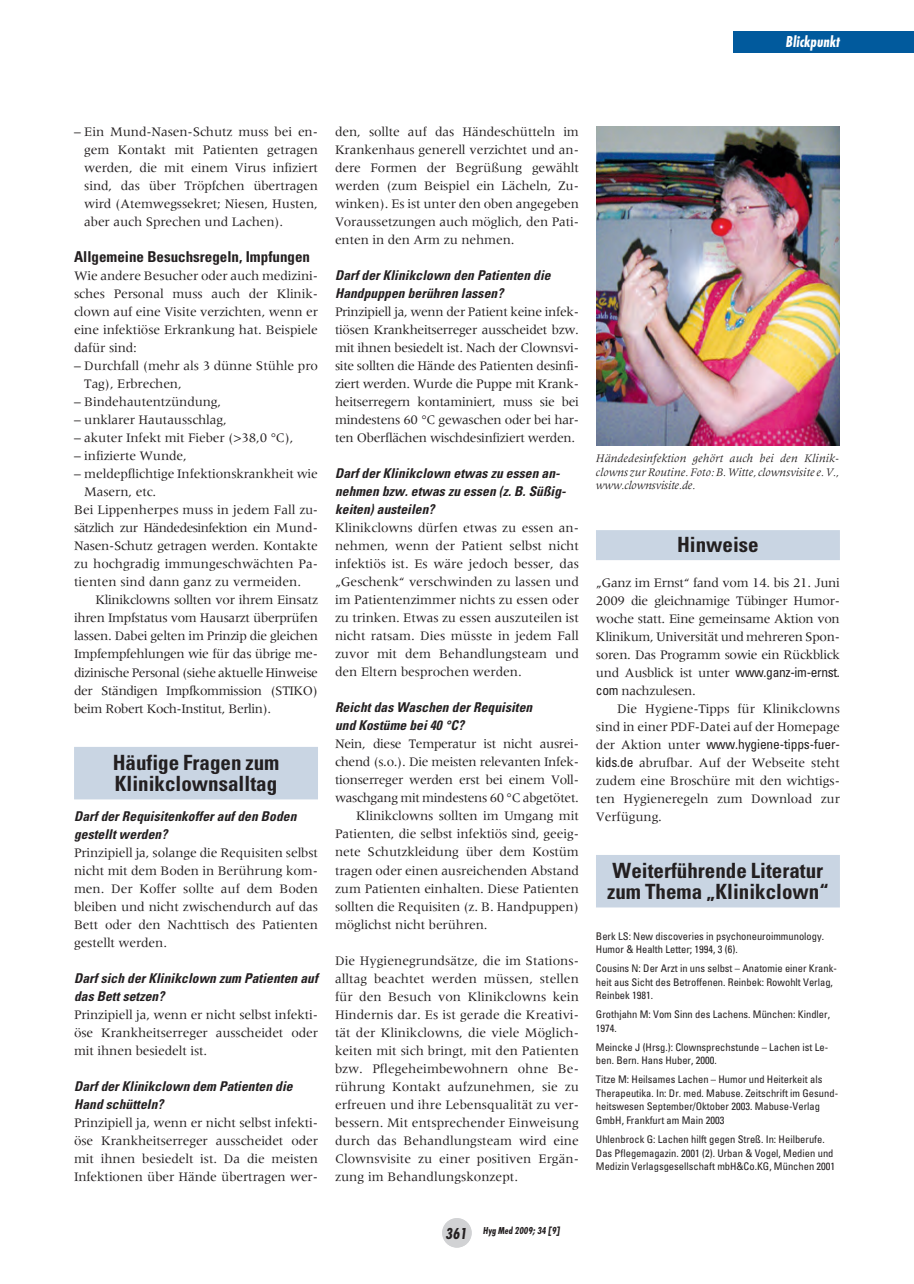
<style>
.page{position:relative;width:914px;height:1284px;background:#fff}
.page>*{position:absolute;margin:0;border:0;box-sizing:border-box;transform-origin:0 0}
.t1{font:700 condensed 21px/21px "Univers";color:#231f20}
.t2{font:italic 700 condensed 16.5px "Futura T";color:#fff}
.t3{font:italic 700 condensed 16.5px "Futura T";color:#231f20}
.t4{font:700 condensed 15px "Univers";color:#231f20}
.t5{font:13.5px/18px "Meridien";letter-spacing:-.01em;color:#231f20;text-align:justify}
.t6{font:italic 700 condensed 13.5px/18px "Univers";letter-spacing:.005em;color:#231f20}
.t7{font:13.5px "Meridien";letter-spacing:-.03em;color:#231f20}
.t8{font:condensed 13.5px "Univers";letter-spacing:-.01em;color:#231f20}
.t9{font:13.5px "Meridien";letter-spacing:-.04em;color:#231f20}
.t10{font:italic 12px/13.5px "Meridien";letter-spacing:.005em;color:#231f20;text-align:justify}
.t11{font:condensed 10.5px/13.5px "Univers";color:#231f20}
.t12{font:italic 700 condensed 10.5px "Futura T";color:#231f20}
.s1{font-family:"Univers";font-stretch:condensed}
.s2{font-family:"Meridien";font-stretch:normal}
</style>
<div class="page">
<div style="left:442px;top:1218px;width:29px;height:29px;background:#d1d2d4;border-radius:50%"></div>
<div style="left:733px;top:32px;width:180px;height:21px;background:#015a9d"></div>
<div style="left:74px;top:747px;width:244px;height:52px;background:#c9d5e3"></div>
<div style="left:596px;top:530px;width:243px;height:30px;background:#c9d5e3"></div>
<div style="left:596px;top:855px;width:243px;height:52px;background:#c9d5e3"></div>
<img style="left:596px;top:126px;width:243px;height:319px">
<p class="t2" style="left:785px;top:32px;width:55px">Blickpunkt</p>
<p class="t5" style="left:84px;top:123px;width:235px;text-indent:-10px">– Ein Mund-Nasen-Schutz muss bei en&shy;gem Kontakt mit Patienten getragen werden, die mit einem Virus infiziert sind, das über Tröpfchen übertragen wird (Atemwegssekret; Niesen, Husten, aber auch Sprechen und Lachen).</p>
<p class="t4" style="left:74px;top:248px;width:237px">Allgemeine Besuchsregeln, Impfungen</p>
<p class="t5" style="left:74px;top:267px;width:245px">Wie andere Besucher oder auch medizini&shy;sches Personal muss auch der Klinik&shy;clown auf eine Visite verzichten, wenn er eine infektiöse Erkrankung hat. Beispiele dafür sind:</p>
<p class="t5" style="left:84px;top:357px;width:235px;text-indent:-10px">– Durchfall (mehr als 3 dünne Stühle pro<br>Tag), Erbrechen,</p>
<p class="t5" style="left:74px;top:393px;width:149px">– Bindehautentzündung,</p>
<p class="t5" style="left:74px;top:411px;width:154px">– unklarer Hautausschlag,</p>
<p class="t5" style="left:74px;top:429px;width:221px">– akuter Infekt mit Fieber (&gt;38,0 °C),</p>
<p class="t5" style="left:74px;top:447px;width:114px">– infizierte Wunde,</p>
<p class="t5" style="left:74px;top:465px;width:245px">– meldepflichtige Infektionskrankheit wie</p>
<p class="t5" style="left:84px;top:483px;width:74px">Masern, etc.</p>
<p class="t5" style="left:74px;top:501px;width:245px">Bei Lippenherpes muss in jedem Fall zu-</p>
<p class="t9" style="left:74px;top:520px;width:245px">sätzlich zur Händedesinfektion ein Mund-</p>
<p class="t5" style="left:74px;top:537px;width:245px">Nasen-Schutz getragen werden. Kontakte</p>
<p class="t5" style="left:74px;top:555px;width:245px">zu hochgradig immungeschwächten Pa-</p>
<p class="t5" style="left:74px;top:573px;width:229px">tienten sind dann ganz zu vermeiden.</p>
<p class="t5" style="left:95px;top:591px;width:224px">Klinikclowns sollten vor ihrem Einsatz</p>
<p class="t5" style="left:74px;top:609px;width:245px">ihren Impfstatus vom Hausarzt überprüfen</p>
<p class="t5" style="left:74px;top:627px;width:245px">lassen. Dabei gelten im Prinzip die gleichen</p>
<p class="t5" style="left:74px;top:645px;width:245px">Impfempfehlungen wie für das übrige me-</p>
<p class="t7" style="left:74px;top:664px;width:245px">dizinische Personal (siehe aktuelle Hinweise</p>
<p class="t7" style="left:74px;top:682px;width:245px">der Ständigen Impfkommission (STIKO)</p>
<p class="t7" style="left:74px;top:700px;width:199px">beim Robert Koch-Institut, Berlin).</p>
<h1 class="t1" style="left:113px;top:751px;width:168px">Häufige Fragen zum<br>Klinikclownsalltag</h1>
<p class="t6" style="left:74px;top:806px;width:224px">Darf der Requisitenkoffer auf den Boden gestellt werden?</p>
<p class="t5" style="left:74px;top:843px;width:245px">Prinzipiell ja, solange die Requisiten selbst nicht mit dem Boden in Berührung kom&shy;men. Der Koffer sollte auf dem Boden bleiben und nicht zwischendurch auf das Bett oder den Nachttisch des Patienten gestellt werden.</p>
<p class="t6" style="left:74px;top:968px;width:245px">Darf sich der Klinikclown zum Patienten auf das Bett setzen?</p>
<p class="t5" style="left:74px;top:1005px;width:245px">Prinzipiell ja, wenn er nicht selbst infekti&shy;öse Krankheitserreger ausscheidet oder mit ihnen besiedelt ist.</p>
<p class="t6" style="left:74px;top:1076px;width:220px">Darf der Klinikclown dem Patienten die<br>Hand schütteln?</p>
<p class="t5" style="left:74px;top:1113px;width:245px">Prinzipiell ja, wenn er nicht selbst infekti&shy;öse Krankheitserreger ausscheidet oder mit ihnen besiedelt ist. Da die meisten Infektionen über Hände übertragen wer-</p>
<p class="t5" style="left:335px;top:123px;width:245px">den, sollte auf das Händeschütteln im Krankenhaus generell verzichtet und an&shy;dere Formen der Begrüßung gewählt werden (zum Beispiel ein Lächeln, Zu&shy;winken). Es ist unter den oben angegeben Voraussetzungen auch möglich, den Pati&shy;enten in den Arm zu nehmen.</p>
<p class="t6" style="left:335px;top:266px;width:217px">Darf der Klinikclown den Patienten die<br>Handpuppen berühren lassen?</p>
<p class="t5" style="left:335px;top:303px;width:245px">Prinzipiell ja, wenn der Patient keine infek&shy;tiösen Krankheitserreger ausscheidet bzw. mit ihnen besiedelt ist. Nach der Clownsvi&shy;site sollten die Hände des Patienten desinfi&shy;ziert werden. Wurde die Puppe mit Krank&shy;heitserregern kontaminiert, muss sie bei mindestens 60 °C gewaschen oder bei har&shy;ten Oberflächen wischdesinfiziert werden.</p>
<p class="t6" style="left:335px;top:464px;width:231px">Darf der Klinikclown etwas zu essen an&shy;nehmen bzw. etwas zu essen (z. B. Süßig&shy;keiten) austeilen?</p>
<p class="t5" style="left:335px;top:519px;width:245px">Klinikclowns dürfen etwas zu essen an&shy;nehmen, wenn der Patient selbst nicht infektiös ist. Es wäre jedoch besser, das „Geschenk“ verschwinden zu lassen und im Patientenzimmer nichts zu essen oder zu trinken. Etwas zu essen auszuteilen ist nicht ratsam. Dies müsste in jedem Fall zuvor mit dem Behandlungsteam und den Eltern besprochen werden.</p>
<p class="t6" style="left:335px;top:698px;width:199px">Reicht das Waschen der Requisiten und Kostüme bei 40 °C?</p>
<p class="t5" style="left:335px;top:735px;width:245px">Nein, diese Temperatur ist nicht ausrei-</p>
<p class="t5" style="left:335px;top:753px;width:245px">chend (s.o.). Die meisten relevanten Infek-</p>
<p class="t5" style="left:335px;top:771px;width:245px">tionserreger werden erst bei einem Voll-</p>
<p class="t5" style="left:335px;top:789px;width:245px">waschgang mit mindestens 60 °C abgetötet.</p>
<p class="t5" style="left:356px;top:807px;width:224px">Klinikclowns sollten im Umgang mit</p>
<p class="t5" style="left:335px;top:825px;width:245px">Patienten, die selbst infektiös sind, geeig-</p>
<p class="t5" style="left:335px;top:843px;width:245px">nete Schutzkleidung über dem Kostüm</p>
<p class="t5" style="left:335px;top:861px;width:245px">tragen oder einen ausreichenden Abstand</p>
<p class="t5" style="left:335px;top:879px;width:245px">zum Patienten einhalten. Diese Patienten</p>
<p class="t5" style="left:335px;top:897px;width:245px">sollten die Requisiten (z. B. Handpuppen)</p>
<p class="t5" style="left:335px;top:915px;width:154px">möglichst nicht berühren.</p>
<p class="t5" style="left:335px;top:951px;width:245px">Die Hygienegrundsätze, die im Stations&shy;alltag beachtet werden müssen, stellen für den Besuch von Klinikclowns kein Hindernis dar. Es ist gerade die Kreativi&shy;tät der Klinikclowns, die viele Möglich&shy;keiten mit sich bringt, mit den Patienten bzw. Pflegeheimbewohnern ohne Be&shy;rührung Kontakt aufzunehmen, sie zu erfreuen und ihre Lebensqualität zu ver&shy;bessern. Mit entsprechender Einweisung durch das Behandlungsteam wird eine Clownsvisite zu einer positiven Ergän&shy;zung im Behandlungskonzept.</p>
<p class="t3" style="left:446px;top:1223px;width:23px">361</p>
<p class="t12" style="left:483px;top:1224px;width:79px">Hyg Med 2009; 34 [9]</p>
<p class="t10" style="left:596px;top:452px;width:245px">Händedesinfektion gehört auch bei den Klinik&shy;clowns zur Routine. Foto: B. Witte, clownsvisite e. V., www.clownsvisite.de.</p>
<h1 class="t1" style="left:677px;top:533px;width:83px">Hinweise</h1>
<p class="t5" style="left:596px;top:573px;width:245px">„Ganz im Ernst“ fand vom 14. bis 21. Juni 2009 die gleichnamige Tübinger Humor&shy;woche statt. Eine gemeinsame Aktion von Klinikum, Universität und mehreren Spon&shy;soren. Das Programm sowie ein Rückblick und Ausblick ist unter <span class="s1">www.ganz-im-ernst. com</span> nachzulesen.</p>
<p class="t5" style="left:596px;top:699px;width:245px;text-align:right">Die Hygiene-Tipps für Klinikclowns sind in einer PDF-Datei auf der Homepage</p>
<p class="t8" style="left:596px;top:735px;width:245px"><span class="s2">der Aktion unter</span> www.hygiene-tipps-fuer-</p>
<p class="t5" style="left:596px;top:753px;width:245px"><span class="s1">kids.de</span> abrufbar. Auf der Webseite steht zudem eine Broschüre mit den wichtigs&shy;ten Hygieneregeln zum Download zur Verfügung.</p>
<h1 class="t1" style="left:607px;top:859px;width:223px">Weiterführende Literatur zum Thema „Klinikclown“</h1>
<p class="t11" style="left:596px;top:929px;width:230px">Berk LS: New discoveries in psychoneuroimmunology.<br>Humor &amp; Health Letter; 1994, 3 (6).</p>
<p class="t11" style="left:596px;top:961px;width:242px">Cousins N: Der Arzt in uns selbst – Anatomie einer Krank&shy;heit aus Sicht des Betroffenen. Reinbek: Rowohlt Verlag,<br>Reinbek 1981.</p>
<p class="t11" style="left:596px;top:1007px;width:235px">Grothjahn M: Vom Sinn des Lachens. München: Kindler,<br>1974.</p>
<p class="t11" style="left:596px;top:1040px;width:234px">Meincke J (Hrsg.): Clownsprechstunde – Lachen ist Le&shy;ben. Bern. Hans Huber, 2000.</p>
<p class="t11" style="left:596px;top:1072px;width:244px">Titze M: Heilsames Lachen – Humor und Heiterkeit als Therapeutika. In: Dr. med. Mabuse. Zeitschrift im Gesund&shy;heitswesen September/Oktober 2003. Mabuse-Verlag GmbH, Frankfurt am Main 2003</p>
<p class="t11" style="left:596px;top:1132px;width:241px">Uhlenbrock G: Lachen hilft gegen Streß. In: Heilberufe.<br>Das Pflegemagazin. 2001 (2). Urban &amp; Vogel, Medien und<br>Medizin Verlagsgesellschaft mbH&amp;Co.KG, München 2001</p>
</div>
